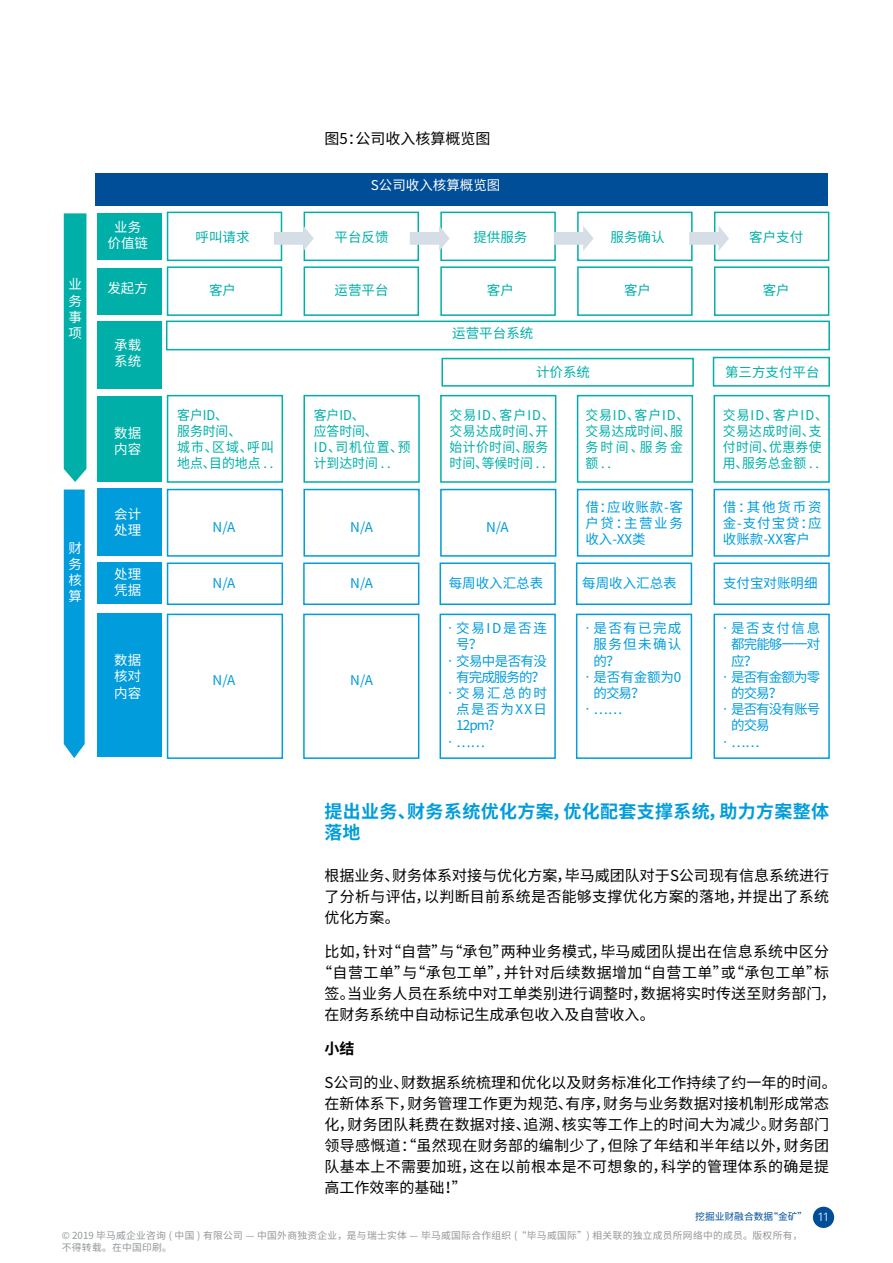
<style>
.page{position:relative;width:893px;height:1263px;background:#fff}
.page>*{position:absolute;margin:0;border:0;box-sizing:border-box;transform-origin:0 0}
.t1{font:700 18px/21px "Noto Sans CJ Ksc";letter-spacing:.02em;color:#009cdc}
.t2{font:15px/21px "Noto Sans CJ Ksc";letter-spacing:.02em;color:#000;text-align:justify}
.t3{font:15px "Noto Sans CJ Ksc";color:#000}
.t4{font:700 15px "Noto Sans CJ Ksc";color:#000}
.t5{font:13.5px/16.2px "Noto Sans CJ Ksc";color:#009cdc;text-align:justify}
.t6{font:13.5px/16.2px "Noto Sans CJ Ksc";letter-spacing:.03em;color:#00afa8;scale:.95 1}
.t7{font:13.5px/16.2px "Noto Sans CJ Ksc";color:#00afa8;scale:.95 1}
.t8{font:13.5px "Noto Sans CJ Ksc";color:#00afa8}
.t9{font:13.5px/16.2px "Noto Sans CJ Ksc";color:#fff}
.t10{font:13.5px/16.2px "Noto Sans CJ Ksc";letter-spacing:.07em;color:#00afa8;scale:.95 1}
.t11{font:13.5px/16.2px "Noto Sans CJ Ksc";letter-spacing:-.07em;color:#009cdc}
.t12{font:13.5px/16.2px "Noto Sans CJ Ksc";letter-spacing:-.05em;color:#009cdc;text-align:right}
.t13{font:13.5px/16.2px "Noto Sans CJ Ksc";letter-spacing:.12em;color:#009cdc}
.t14{font:9.75px/19.4px "Noto Sans CJ Ksc";letter-spacing:.03em;color:#939598}
.s1{color:#004e98}
.s2{font-family:"Univers 45";font-weight:300;font-size:12px;color:#fff}
</style>
<div class="page">
<div style="left:96px;top:173px;width:732px;height:33px;background:#004e98"></div>
<div style="left:166px;top:321px;width:664px;height:29px;border:2px solid #00afa8"></div>
<div style="left:97px;top:213px;width:64px;height:47px;background:#00afa8"></div>
<div style="left:97px;top:268px;width:64px;height:47px;background:#00afa8"></div>
<div style="left:97px;top:321px;width:64px;height:68px;background:#00afa8"></div>
<div style="left:97px;top:396px;width:64px;height:86px;background:#00afa8"></div>
<div style="left:97px;top:613px;width:64px;height:144px;background:#009cdc"></div>
<div style="left:97px;top:489px;width:64px;height:67px;background:#009cdc"></div>
<div style="left:97px;top:563px;width:64px;height:41px;background:#009cdc"></div>
<div style="left:167px;top:212px;width:115px;height:49px;border:2px solid #00afa8"></div>
<div style="left:304px;top:212px;width:115px;height:49px;border:2px solid #00afa8"></div>
<div style="left:440px;top:212px;width:116px;height:49px;border:2px solid #00afa8"></div>
<div style="left:577px;top:212px;width:116px;height:49px;border:2px solid #00afa8"></div>
<div style="left:714px;top:212px;width:115px;height:49px;border:2px solid #00afa8"></div>
<div style="left:167px;top:266px;width:115px;height:50px;border:2px solid #00afa8"></div>
<div style="left:304px;top:266px;width:115px;height:50px;border:2px solid #00afa8"></div>
<div style="left:440px;top:266px;width:116px;height:50px;border:2px solid #00afa8"></div>
<div style="left:577px;top:266px;width:116px;height:50px;border:2px solid #00afa8"></div>
<div style="left:714px;top:266px;width:115px;height:50px;border:2px solid #00afa8"></div>
<div style="left:167px;top:395px;width:116px;height:88px;border:2px solid #00afa8"></div>
<div style="left:303px;top:395px;width:117px;height:88px;border:2px solid #00afa8"></div>
<div style="left:440px;top:395px;width:116px;height:88px;border:2px solid #00afa8"></div>
<div style="left:577px;top:395px;width:116px;height:88px;border:2px solid #00afa8"></div>
<div style="left:713px;top:395px;width:117px;height:88px;border:2px solid #00afa8"></div>
<div style="left:167px;top:614px;width:116px;height:145px;border:2px solid #009cdc"></div>
<div style="left:303px;top:614px;width:116px;height:145px;border:2px solid #009cdc"></div>
<div style="left:440px;top:614px;width:116px;height:145px;border:2px solid #009cdc"></div>
<div style="left:576px;top:614px;width:116px;height:145px;border:2px solid #009cdc"></div>
<div style="left:713px;top:614px;width:117px;height:145px;border:2px solid #009cdc"></div>
<div style="left:167px;top:489px;width:116px;height:68px;border:2px solid #009cdc"></div>
<div style="left:303px;top:489px;width:117px;height:68px;border:2px solid #009cdc"></div>
<div style="left:440px;top:489px;width:116px;height:68px;border:2px solid #009cdc"></div>
<div style="left:577px;top:489px;width:116px;height:68px;border:2px solid #009cdc"></div>
<div style="left:713px;top:489px;width:117px;height:68px;border:2px solid #009cdc"></div>
<div style="left:167px;top:562px;width:116px;height:43px;border:2px solid #009cdc"></div>
<div style="left:303px;top:562px;width:116px;height:43px;border:2px solid #009cdc"></div>
<div style="left:440px;top:562px;width:116px;height:43px;border:2px solid #009cdc"></div>
<div style="left:576px;top:562px;width:116px;height:43px;border:2px solid #009cdc"></div>
<div style="left:713px;top:562px;width:117px;height:43px;border:2px solid #009cdc"></div>
<div style="left:441px;top:358px;width:253px;height:29px;border:2px solid #00afa8"></div>
<div style="left:713px;top:357px;width:117px;height:30px;border:2px solid #00afa8"></div>
<div style="left:64px;top:213px;width:22px;height:269px;background:#00afa8"></div>
<svg style="left:64px;top:489px;width:21px;height:269px;background:#0aa0dd"></svg>
<svg style="left:274px;top:226px;width:40px;height:25px"></svg>
<svg style="left:410px;top:226px;width:40px;height:25px"></svg>
<svg style="left:554px;top:226px;width:40px;height:25px"></svg>
<svg style="left:689px;top:226px;width:40px;height:25px"></svg>
<div style="left:813px;top:1207px;width:21px;height:21px;background:#004e98;border-radius:50%"></div>
<p class="t9" style="left:68px;top:277px;width:15px;text-align:justify">业务事项</p>
<p class="t9" style="left:68px;top:540px;width:15px;text-align:justify">财务核算</p>
<p class="t3" style="left:325px;top:130px;width:167px">图5：公司收入核算概览图</p>
<p class="t9" style="left:371px;top:177px;width:131px">S公司收入核算概览图</p>
<p class="t9" style="left:108px;top:219px;width:42px;text-align:center">业务价值链</p>
<p class="t8" style="left:196px;top:230px;width:55px">呼叫请求</p>
<p class="t8" style="left:335px;top:230px;width:56px">平台反馈</p>
<p class="t8" style="left:473px;top:230px;width:55px">提供服务</p>
<p class="t8" style="left:611px;top:230px;width:55px">服务确认</p>
<p class="t8" style="left:749px;top:230px;width:56px">客户支付</p>
<p class="t8" style="left:209px;top:283px;width:28px">客户</p>
<p class="t8" style="left:335px;top:283px;width:55px">运营平台</p>
<p class="t8" style="left:487px;top:283px;width:28px">客户</p>
<p class="t8" style="left:452px;top:325px;width:82px">运营平台系统</p>
<p class="t8" style="left:536px;top:364px;width:55px">计价系统</p>
<p class="t8" style="left:725px;top:364px;width:96px">第三方支付平台</p>
<p class="t9" style="left:107px;top:281px;width:42px">发起方</p>
<p class="t8" style="left:624px;top:283px;width:28px">客户</p>
<p class="t8" style="left:763px;top:283px;width:28px">客户</p>
<p class="t9" style="left:114px;top:337px;width:28px">承载系统</p>
<p class="t9" style="left:114px;top:425px;width:28px">数据内容</p>
<p class="t9" style="left:114px;top:506px;width:28px">会计处理</p>
<p class="t9" style="left:114px;top:566px;width:28px">处理凭据</p>
<p class="t9" style="left:114px;top:652px;width:28px;text-align:justify">数据核对内容</p>
<p class="t7" style="left:177px;top:407px;width:103px">客户ID、<br>服务时间、<br>城市、区域、呼叫地点、目的地点 . .</p>
<p class="t7" style="left:314px;top:407px;width:103px">客户ID、<br>应答时间、<br>ID、司机位置、预计到达时间 . .</p>
<p class="t6" style="left:450px;top:407px;width:112px">交易ID、客户ID、交易达成时间、开始计价时间、服务时间、等候时间 . .</p>
<p class="t5" style="left:213px;top:519px;width:24px">N/A</p>
<p class="t5" style="left:350px;top:519px;width:24px">N/A</p>
<p class="t5" style="left:486px;top:519px;width:24px">N/A</p>
<p class="t10" style="left:585px;top:407px;width:111px">交易ID、客户ID、交易达成时间、服务时间、服务金额..</p>
<p class="t6" style="left:723px;top:407px;width:112px">交易ID、客户ID、交易达成时间、支付时间、优惠券使用、服务总金额 . .</p>
<p class="t5" style="left:585px;top:499px;width:99px">借：应收账款-客户贷：主营业务收入-XX类</p>
<p class="t5" style="left:723px;top:499px;width:100px">借：其他货币资金-支付宝贷：应收账款-XX客户</p>
<p class="t5" style="left:213px;top:576px;width:24px">N/A</p>
<p class="t5" style="left:213px;top:672px;width:24px">N/A</p>
<p class="t5" style="left:350px;top:576px;width:24px">N/A</p>
<p class="t5" style="left:350px;top:672px;width:24px">N/A</p>
<p class="t5" style="left:449px;top:575px;width:96px">每周收入汇总表</p>
<p class="t5" style="left:582px;top:575px;width:96px">每周收入汇总表</p>
<p class="t13" style="left:456px;top:620px;width:92px;text-indent:-13px">• 交易ID是否连号？</p>
<p class="t12" style="left:443px;top:653px;width:105px">• 交易中是否有没有完成服务的？</p>
<p class="t5" style="left:456px;top:685px;width:92px;text-indent:-13px">• 交易汇总的时点是否为XX日12pm?</p>
<p class="t5" style="left:443px;top:734px;width:43px">• ……</p>
<p class="t5" style="left:593px;top:620px;width:89px;text-indent:-13px">• 是否有已完成服务但未确认的？</p>
<p class="t5" style="left:593px;top:669px;width:89px;text-indent:-13px">• 是否有金额为0的交易？</p>
<p class="t5" style="left:581px;top:701px;width:43px">• ……</p>
<p class="t5" style="left:723px;top:575px;width:96px">支付宝对账明细</p>
<p class="t5" style="left:731px;top:620px;width:91px;text-indent:-13px">• 是否支付信息都完能够一一对应？</p>
<p class="t11" style="left:731px;top:669px;width:91px;text-indent:-13px">• 是否有金额为零的交易？</p>
<p class="t11" style="left:731px;top:701px;width:91px;text-indent:-13px">• 是否有没有账号的交易</p>
<p class="t5" style="left:718px;top:734px;width:43px">• ……</p>
<p class="t1" style="left:325px;top:801px;width:506px">提出业务、财务系统优化方案，优化配套支撑系统，助力方案整体落地</p>
<p class="t2" style="left:325px;top:866px;width:506px">根据业务、财务体系对接与优化方案，毕马威团队对于S公司现有信息系统进行了分析与评估，以判断目前系统是否能够支撑优化方案的落地，并提出了系统优化方案。</p>
<p class="t2" style="left:325px;top:941px;width:506px">比如，针对“自营”与“承包”两种业务模式，毕马威团队提出在信息系统中区分</p>
<p class="t2" style="left:317px;top:962px;width:513px">“自营工单”与“承包工单”，并针对后续数据增加“自营工单”或“承包工单”标</p>
<p class="t2" style="left:325px;top:983px;width:513px">签。当业务人员在系统中对工单类别进行调整时，数据将实时传送至财务部门，</p>
<p class="t3" style="left:325px;top:1006px;width:332px">在财务系统中自动标记生成承包收入及自营收入。</p>
<p class="t4" style="left:325px;top:1040px;width:31px">小结</p>
<p class="t2" style="left:325px;top:1072px;width:514px;text-align:left">S公司的业、财数据系统梳理和优化以及财务标准化工作持续了约一年的时间。在新体系下，财务管理工作更为规范、有序，财务与业务数据对接机制形成常态化，财务团队耗费在数据对接、追溯、核实等工作上的时间大为减少。财务部门领导感慨道：“虽然现在财务部的编制少了，但除了年结和半年结以外，财务团队基本上不需要加班，这在以前根本是不可想象的，科学的管理体系的确是提高工作效率的基础！”</p>
<p class="t14" style="left:62px;top:1207px;width:769px;text-indent:633px"><span class="s1">挖掘业财融合数据“金矿”</span> <span class="s2">11 </span>© 2019 毕马威企业咨询 ( 中国 ) 有限公司 — 中国外商独资企业，是与瑞士实体 — 毕马威国际合作组织 (“毕马威国际”) 相关联的独立成员所网络中的成员。版权所有，</p>
<p class="t14" style="left:62px;top:1237px;width:112px">不得转载。在中国印刷。</p>
</div>
